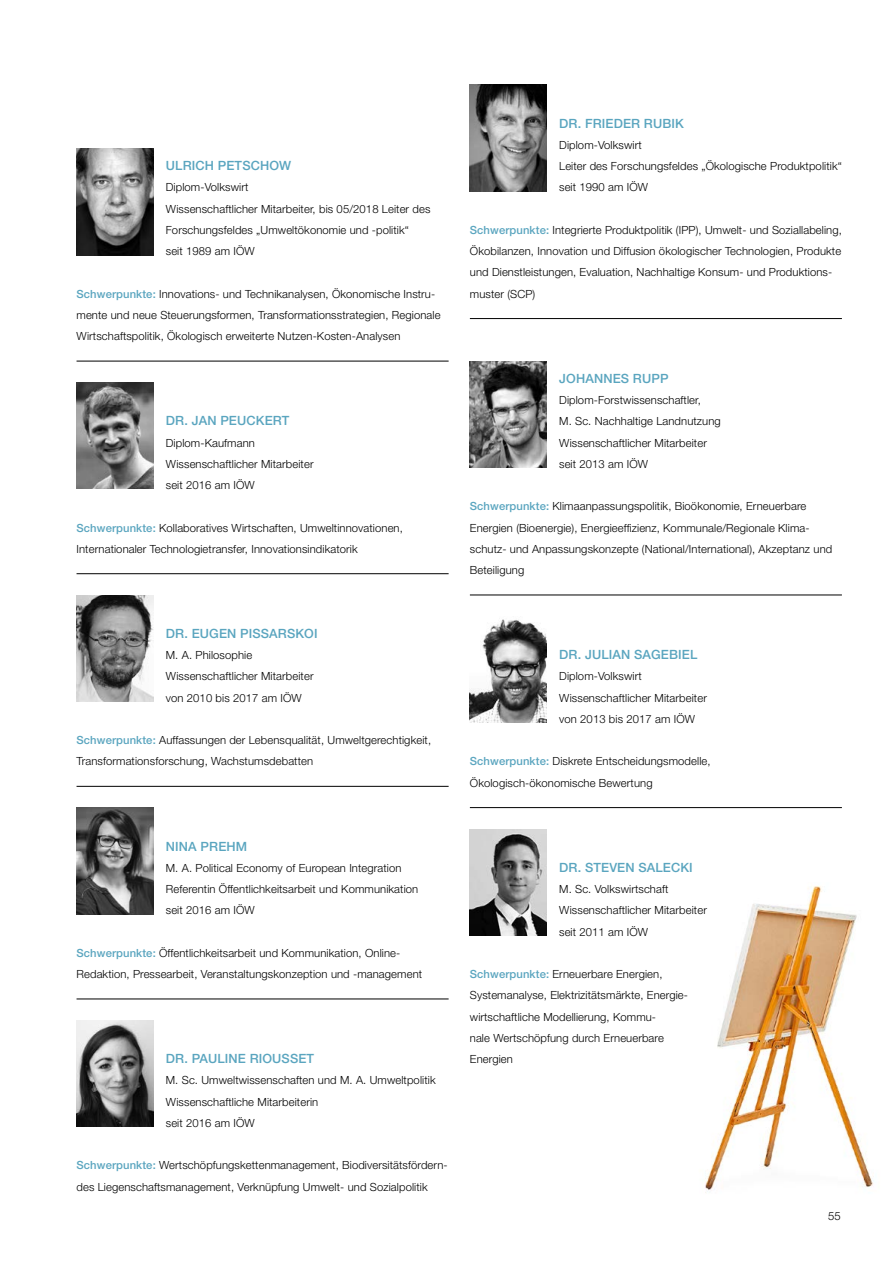
<style>
.page{position:relative;width:893px;height:1263px;background:#fff}
.page>*{position:absolute;margin:0;border:0;box-sizing:border-box;transform-origin:0 0}
.iöw_Mitarbeiter_Text{font:500 12.75px "Helvetica Neue LT Std";letter-spacing:.01em;color:#5aa5bf}
.iöw_Mitarbeiter_Abst{font:300 11.25px/21.3px "Helvetica Neue LT Std";letter-spacing:.01em;color:#000}
.iöw_Mitarbeiter_Text-2{font:300 11.25px/21.3px "Helvetica Neue LT Std";letter-spacing:.01em;color:#000}
.s1{font-weight:500;color:#5aa5bf}
</style>
<div class="page">
<hr style="left:77px;top:361px;width:372px;height:1px;background:#000">
<hr style="left:77px;top:573px;width:372px;height:1px;background:#000">
<hr style="left:77px;top:786px;width:372px;height:1px;background:#000">
<hr style="left:77px;top:998px;width:372px;height:1px;background:#000">
<img style="left:77px;top:149px;width:76px;height:106px">
<img style="left:77px;top:383px;width:76px;height:106px">
<img style="left:77px;top:595px;width:76px;height:107px">
<img style="left:77px;top:808px;width:76px;height:106px">
<img style="left:77px;top:1020px;width:76px;height:107px">
<hr style="left:470px;top:318px;width:372px;height:1px;background:#000">
<hr style="left:470px;top:595px;width:372px;height:1px;background:#000">
<hr style="left:470px;top:807px;width:372px;height:1px;background:#000">
<img style="left:470px;top:85px;width:76px;height:106px">
<img style="left:470px;top:361px;width:76px;height:107px">
<img style="left:470px;top:619px;width:76px;height:104px">
<img style="left:470px;top:830px;width:76px;height:105px">
<img style="left:705px;top:886px;width:169px;height:307px">
<p class="iöw_Mitarbeiter_Text" style="left:166px;top:158px;width:127px">ULRICH PETSCHOW</p>
<p class="iöw_Mitarbeiter_Text-2" style="left:166px;top:176px;width:84px">Diplom-Volkswirt</p>
<p class="iöw_Mitarbeiter_Text-2" style="left:166px;top:198px;width:266px">Wissenschaftlicher Mitarbeiter, bis 05/2018 Leiter des<br>Forschungsfeldes „Umweltökonomie und -politik“</p>
<p class="iöw_Mitarbeiter_Text-2" style="left:166px;top:240px;width:90px">seit 1989 am IÖW</p>
<p class="iöw_Mitarbeiter_Abst" style="left:77px;top:283px;width:365px"><span class="s1">Schwerpunkte:</span> Innovations- und Technikanalysen, Ökonomische Instru&shy;mente und neue Steuerungsformen, Transformationsstrategien, Regionale<br>Wirtschaftspolitik, Ökologisch erweiterte Nutzen-Kosten-Analysen</p>
<p class="iöw_Mitarbeiter_Text" style="left:166px;top:413px;width:125px">DR. JAN PEUCKERT</p>
<p class="iöw_Mitarbeiter_Text-2" style="left:166px;top:432px;width:91px">Diplom-Kaufmann</p>
<p class="iöw_Mitarbeiter_Text-2" style="left:166px;top:453px;width:149px">Wissenschaftlicher Mitarbeiter</p>
<p class="iöw_Mitarbeiter_Text-2" style="left:166px;top:474px;width:90px">seit 2016 am IÖW</p>
<p class="iöw_Mitarbeiter_Abst" style="left:77px;top:517px;width:328px"><span class="s1">Schwerpunkte:</span> Kollaboratives Wirtschaften, Umweltinnovationen,<br>Internationaler Technologietransfer, Innovationsindikatorik</p>
<p class="iöw_Mitarbeiter_Text" style="left:166px;top:626px;width:153px">DR. EUGEN PISSARSKOI</p>
<p class="iöw_Mitarbeiter_Text-2" style="left:166px;top:644px;width:88px">M. A. Philosophie</p>
<p class="iöw_Mitarbeiter_Text-2" style="left:166px;top:665px;width:149px">Wissenschaftlicher Mitarbeiter</p>
<p class="iöw_Mitarbeiter_Text-2" style="left:166px;top:687px;width:137px">von 2010 bis 2017 am IÖW</p>
<p class="iöw_Mitarbeiter_Abst" style="left:77px;top:729px;width:356px"><span class="s1">Schwerpunkte:</span> Auffassungen der Lebensqualität, Umweltgerechtigkeit,<br>Transformationsforschung, Wachstumsdebatten</p>
<p class="iöw_Mitarbeiter_Text" style="left:166px;top:838px;width:83px">NINA PREHM</p>
<p class="iöw_Mitarbeiter_Text-2" style="left:166px;top:857px;width:237px">M. A. Political Economy of European Integration</p>
<p class="iöw_Mitarbeiter_Text-2" style="left:166px;top:878px;width:254px">Referentin Öffentlichkeitsarbeit und Kommunikation</p>
<p class="iöw_Mitarbeiter_Text-2" style="left:166px;top:899px;width:90px">seit 2016 am IÖW</p>
<p class="iöw_Mitarbeiter_Abst" style="left:77px;top:942px;width:347px"><span class="s1">Schwerpunkte:</span> Öffentlichkeitsarbeit und Kommunikation, Online-<br>Redaktion, Pressearbeit, Veranstaltungskonzeption und -management</p>
<p class="iöw_Mitarbeiter_Text" style="left:166px;top:1051px;width:150px">DR. PAULINE RIOUSSET</p>
<p class="iöw_Mitarbeiter_Text-2" style="left:166px;top:1069px;width:271px">M. Sc. Umweltwissenschaften und M. A. Umweltpolitik</p>
<p class="iöw_Mitarbeiter_Text-2" style="left:166px;top:1091px;width:154px">Wissenschaftliche Mitarbeiterin</p>
<p class="iöw_Mitarbeiter_Text-2" style="left:166px;top:1112px;width:90px">seit 2016 am IÖW</p>
<p class="iöw_Mitarbeiter_Abst" style="left:77px;top:1154px;width:373px"><span class="s1">Schwerpunkte:</span> Wertschöpfungskettenmanagement, Biodiversitätsfördern&shy;des Liegenschaftsmanagement, Verknüpfung Umwelt- und Sozialpolitik</p>
<p class="iöw_Mitarbeiter_Text" style="left:559px;top:115px;width:126px">DR. FRIEDER RUBIK</p>
<p class="iöw_Mitarbeiter_Text-2" style="left:559px;top:134px;width:84px">Diplom-Volkswirt</p>
<p class="iöw_Mitarbeiter_Text-2" style="left:559px;top:155px;width:284px">Leiter des Forschungsfeldes „Ökologische Produktpolitik“</p>
<p class="iöw_Mitarbeiter_Text-2" style="left:559px;top:176px;width:90px">seit 1990 am IÖW</p>
<p class="iöw_Mitarbeiter_Abst" style="left:470px;top:219px;width:374px"><span class="s1">Schwerpunkte:</span> Integrierte Produktpolitik (IPP), Umwelt- und Soziallabeling, Ökobilanzen, Innovation und Diffusion ökologischer Technologien, Produkte und Dienstleistungen, Evaluation, Nachhaltige Konsum- und Produktions&shy;muster (SCP)</p>
<p class="iöw_Mitarbeiter_Text" style="left:559px;top:371px;width:111px">JOHANNES RUPP</p>
<p class="iöw_Mitarbeiter_Text-2" style="left:559px;top:389px;width:163px">Diplom-Forstwissenschaftler,<br>M. Sc. Nachhaltige Landnutzung</p>
<p class="iöw_Mitarbeiter_Text-2" style="left:559px;top:432px;width:149px">Wissenschaftlicher Mitarbeiter</p>
<p class="iöw_Mitarbeiter_Text-2" style="left:559px;top:453px;width:90px">seit 2013 am IÖW</p>
<p class="iöw_Mitarbeiter_Abst" style="left:470px;top:495px;width:364px"><span class="s1">Schwerpunkte:</span> Klimaanpassungspolitik, Bioökonomie, Erneuerbare Energien (Bioenergie), Energieeffizienz, Kommunale/Regionale Klima&shy;schutz- und Anpassungskonzepte (National/International), Akzeptanz und Beteiligung</p>
<p class="iöw_Mitarbeiter_Text" style="left:559px;top:647px;width:140px">DR. JULIAN SAGEBIEL</p>
<p class="iöw_Mitarbeiter_Text-2" style="left:559px;top:665px;width:84px">Diplom-Volkswirt</p>
<p class="iöw_Mitarbeiter_Text-2" style="left:559px;top:687px;width:149px">Wissenschaftlicher Mitarbeiter</p>
<p class="iöw_Mitarbeiter_Text-2" style="left:559px;top:708px;width:137px">von 2013 bis 2017 am IÖW</p>
<p class="iöw_Mitarbeiter_Abst" style="left:470px;top:750px;width:242px"><span class="s1">Schwerpunkte:</span> Diskrete Entscheidungsmodelle,<br>Ökologisch-ökonomische Bewertung</p>
<p class="iöw_Mitarbeiter_Text" style="left:559px;top:860px;width:135px">DR. STEVEN SALECKI</p>
<p class="iöw_Mitarbeiter_Text-2" style="left:559px;top:878px;width:111px">M. Sc. Volkswirtschaft</p>
<p class="iöw_Mitarbeiter_Text-2" style="left:559px;top:899px;width:149px">Wissenschaftlicher Mitarbeiter</p>
<p class="iöw_Mitarbeiter_Text-2" style="left:559px;top:921px;width:90px">seit 2011 am IÖW</p>
<p class="iöw_Mitarbeiter_Abst" style="left:470px;top:963px;width:218px"><span class="s1">Schwerpunkte:</span> Erneuerbare Energien, Systemanalyse, Elektrizitätsmärkte, Energie&shy;wirtschaftliche Modellierung, Kommu-<br>nale Wertschöpfung durch Erneuerbare Energien</p>
<p class="iöw_Mitarbeiter_Abst" style="left:828px;top:1205px;width:14px">55</p>
</div>
